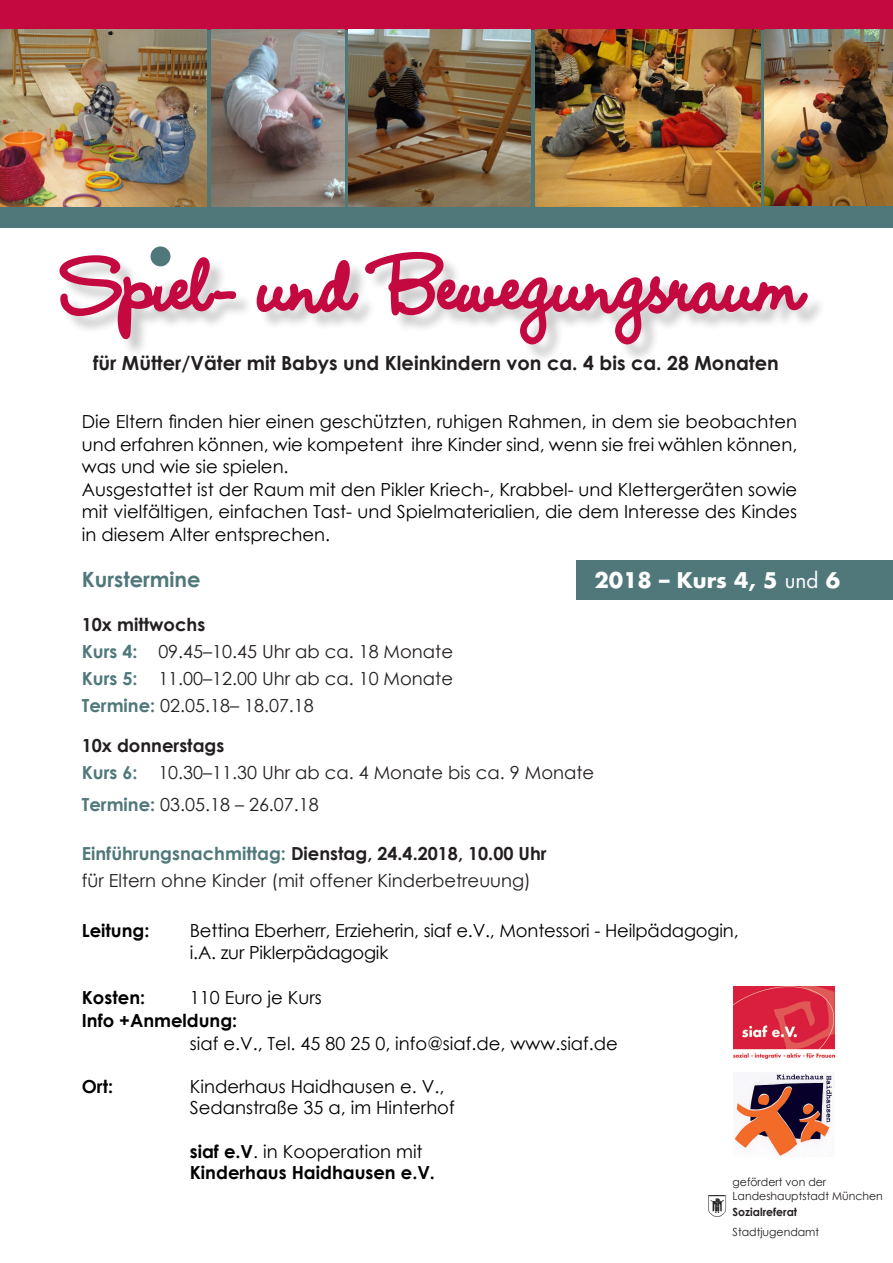
<style>
.page{position:relative;width:893px;height:1263px;background:#fff}
.page>*{position:absolute;margin:0;border:0;box-sizing:border-box;transform-origin:0 0}
.t1{font:700 21px "Futura";color:#fff}
.t2{font:700 21px "Century Gothic";color:#50787b}
.t3{font:700 19.5px "Century Gothic";color:#231f20}
.t4{font:18px/22.5px "Century Gothic";color:#000}
.t5{font:18px/27px "Century Gothic";color:#231f20}
.t6{font:700 18px/21.6px "Century Gothic";color:#000}
.t7{font:11.25px/13.5px "Century Gothic";color:#231f20}
.t8{font:700 11.25px "Century Gothic";color:#231f20}
.s1{font-weight:700}
.s2{font-weight:700;color:#50787b}
.s3{font-weight:400}
</style>
<div class="page">
<div style="left:0;top:21px;width:893px;height:206px;background:#50787b"></div>
<img style="left:708px;top:1195px;width:19px;height:22px">
<svg style="left:709px;top:1195px;width:16px;height:1px"></svg>
<div style="left:0;top:0;width:893px;height:29px;background:#c40941"></div>
<img style="left:211px;top:29px;width:133px;height:177px">
<img style="left:0;top:29px;width:207px;height:177px">
<img style="left:765px;top:29px;width:128px;height:177px">
<img style="left:535px;top:29px;width:225px;height:177px">
<img style="left:349px;top:29px;width:181px;height:177px">
<svg style="left:59px;top:246px;width:180px;height:95px"></svg>
<svg style="left:255px;top:227px;width:556px;height:120px"></svg>
<img style="left:734px;top:1072px;width:98px;height:84px">
<img style="left:733px;top:986px;width:102px;height:73px">
<div style="left:576px;top:560px;width:317px;height:40px;background:#50787b"></div>
<div style="left:151px;top:246px;width:19px;height:20px;background:#50787b;border-radius:50%"></div>
<div style="left:152px;top:273px;width:14px;height:14px;background:#fff;border-radius:50%"></div>
<p class="t3" style="left:93px;top:348px;width:687px">für Mütter/Väter mit Babys und Kleinkindern von ca. 4 bis ca. 28 Monaten</p>
<p class="t4" style="left:82px;top:410px;width:717px">Die Eltern finden hier einen geschützten, ruhigen Rahmen, in dem sie beobachten und erfahren können, wie kompetent ihre Kinder sind, wenn sie frei wählen können, was und wie sie spielen.<br>Ausgestattet ist der Raum mit den Pikler Kriech-, Krabbel- und Klettergeräten sowie mit vielfältigen, einfachen Tast- und Spielmaterialien, die dem Interesse des Kindes in diesem Alter entsprechen.</p>
<p class="t2" style="left:82px;top:564px;width:120px">Kurstermine</p>
<p class="t5" style="left:82px;top:611px;width:373px"><span class="s1">10x mittwochs<br></span><span class="s2">Kurs 4:</span> 09.45–10.45 Uhr ab ca. 18 Monate<br><span class="s2">Kurs 5:</span> 11.00–12.00 Uhr ab ca. 10 Monate<br><span class="s2">Termine:</span> 02.05.18– 18.07.18</p>
<p class="t5" style="left:82px;top:732px;width:514px"><span class="s1">10x donnerstags<br></span><span class="s2">Kurs 6:</span> 10.30–11.30 Uhr ab ca. 4 Monate bis ca. 9 Monate</p>
<p class="t5" style="left:82px;top:791px;width:239px"><span class="s2">Termine:</span> 03.05.18 – 26.07.18</p>
<p class="t5" style="left:82px;top:840px;width:466px"><span class="s2">Einführungsnachmittag:</span> <span class="s1">Dienstag, 24.4.2018, 10.00 Uhr </span>für Eltern ohne Kinder (mit offener Kinderbetreuung)</p>
<p class="t6" style="left:82px;top:919px;width:69px">Leitung:</p>
<p class="t4" style="left:190px;top:919px;width:550px">Bettina Eberherr, Erzieherin, siaf e.V., Montessori - Heilpädagogin, i.A. zur Piklerpädagogik</p>
<p class="t6" style="left:82px;top:986px;width:65px">Kosten:</p>
<p class="t4" style="left:190px;top:986px;width:134px">110 Euro je Kurs</p>
<p class="t6" style="left:82px;top:1009px;width:157px">Info +Anmeldung:</p>
<p class="t4" style="left:190px;top:1031px;width:430px">siaf e.V., Tel. 45 80 25 0, info@siaf.de, www.siaf.de</p>
<p class="t6" style="left:82px;top:1074px;width:33px">Ort:</p>
<p class="t4" style="left:190px;top:1075px;width:266px;line-height:21.6px">Kinderhaus Haidhausen e. V.,<br>Sedanstraße 35 a, im Hinterhof</p>
<p class="t6" style="left:190px;top:1139px;width:247px">siaf e.V<span class="s3">. in Kooperation mit<br></span>Kinderhaus Haidhausen e.V.</p>
<p class="t1" style="left:594px;top:565px;width:247px">2018 – Kurs 4, 5 <span class="s3">und</span> 6</p>
<p class="t7" style="left:733px;top:1175px;width:152px">gefördert von der<br>Landeshauptstadt München</p>
<p class="t8" style="left:733px;top:1204px;width:66px">Sozialreferat</p>
<p class="t7" style="left:733px;top:1225px;width:88px">Stadtjugendamt</p>
</div>
